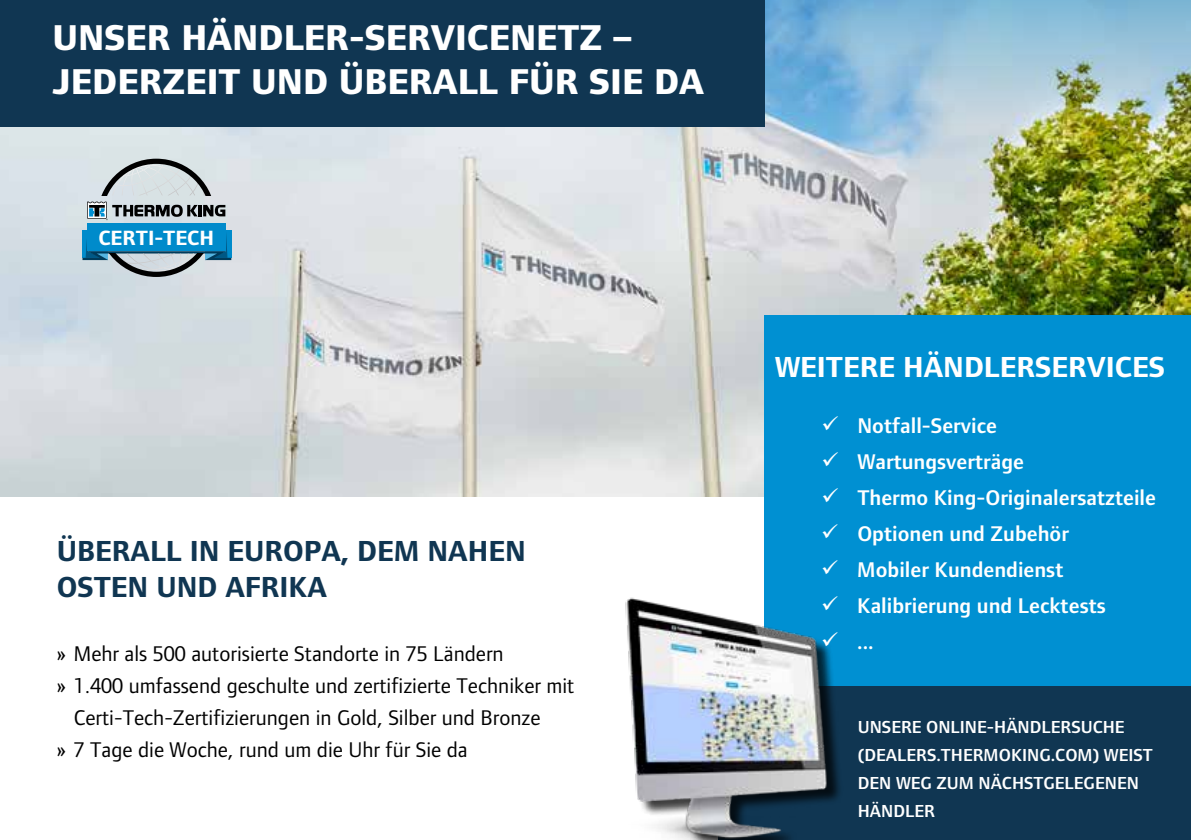
<style>
.page{position:relative;width:1191px;height:840px;background:#fff}
.page>*{position:absolute;margin:0;border:0;box-sizing:border-box;transform-origin:0 0}
.t1{font:800 37.2px/44.6px "Foundry Form Sans Blonde";color:#fff}
.t2{font:700 30px/36px "Foundry Form Sans Blonde";color:#103652}
.t3{font:700 30px "Foundry Form Sans Blonde";color:#fff}
.t4{font:22px "Foundry Form Sans Blonde";color:#000}
.t5{font:600 22px/36px "Foundry Form Sans Blonde";color:#fff}
.t6{font:700 21.4px "Foundry Form Sans Blonde";color:#fff}
.t7{font:600 18px/28px "Foundry Form Sans Blonde";color:#fff}
</style>
<div class="page">
<img style="left:0;top:126px;width:1191px;height:370px">
<svg style="left:764px;top:0;width:427px;height:126px;background:#91bbcf"></svg>
<div style="left:0;top:0;width:764px;height:126px;background:#103652"></div>
<div style="left:719px;top:685px;width:472px;height:154px;background:#103652"></div>
<div style="left:764px;top:315px;width:427px;height:370px;background:#0090d2"></div>
<svg style="left:82px;top:201px;width:149px;height:76px;background:#5f9ab6"></svg>
<svg style="left:97px;top:158px;width:118px;height:37px;background:#b7bec1"></svg>
<img style="left:625px;top:597px;width:219px;height:242px">
<svg style="left:823px;top:597px;width:14px;height:13px"></svg>
<svg style="left:823px;top:631px;width:14px;height:15px"></svg>
<h1 class="t1" style="left:53px;top:15px;width:653px">UNSER HÄNDLER-SERVICENETZ –<br>JEDERZEIT UND ÜBERALL FÜR SIE DA</h1>
<p class="t6" style="left:98px;top:226px;width:117px">CERTI-TECH</p>
<h2 class="t2" style="left:57px;top:532px;width:470px">ÜBERALL IN EUROPA, DEM NAHEN<br>OSTEN UND AFRIKA</h2>
<p class="t4" style="left:57px;top:640px;width:448px">» Mehr als 500 autorisierte Standorte in 75 Ländern</p>
<p class="t4" style="left:57px;top:672px;width:519px">» 1.400 umfassend geschulte und zertifizierte Techniker mit</p>
<p class="t4" style="left:74px;top:704px;width:468px">Certi-Tech-Zertifizierungen in Gold, Silber und Bronze</p>
<p class="t4" style="left:57px;top:736px;width:412px">» 7 Tage die Woche, rund um die Uhr für Sie da</p>
<h2 class="t3" style="left:775px;top:349px;width:391px">WEITERE HÄNDLERSERVICES</h2>
<p class="t5" style="left:857px;top:407px;width:300px">Notfall-Service<br>Wartungsverträge<br>Thermo King-Originalersatzteile<br>Optionen und Zubehör<br>Mobiler Kundendienst<br>Kalibrierung und Lecktests<br>...</p>
<p class="t7" style="left:857px;top:712px;width:296px">UNSERE ONLINE-HÄNDLERSUCHE (DEALERS.THERMOKING.COM) WEIST<br>DEN WEG ZUM NÄCHSTGELEGENEN<br>HÄNDLER</p>
</div>
